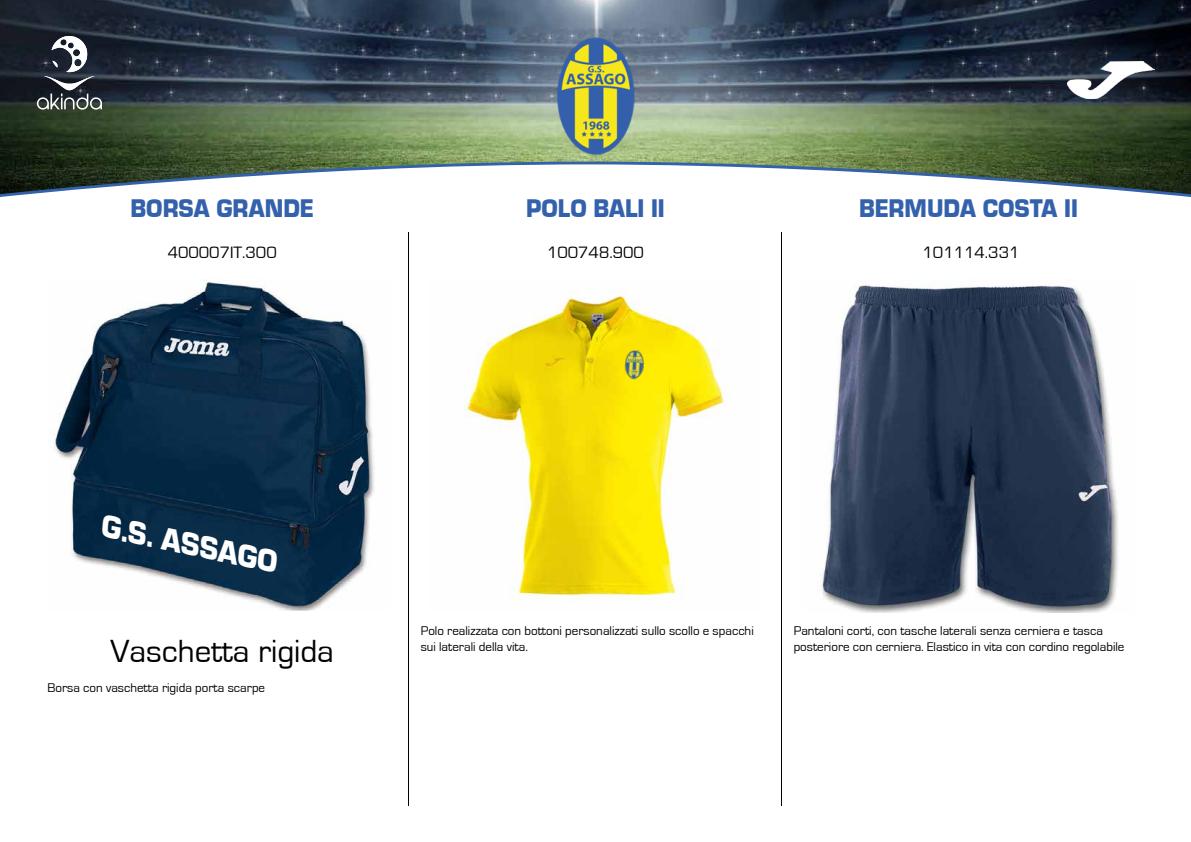
<style>
.page{position:relative;width:1191px;height:842px;background:#fff}
.page>*{position:absolute;margin:0;border:0;box-sizing:border-box;transform-origin:0 0}
.t1{font:33px "Eurostile";color:#000}
.t2{font:33px "Eurostile Black DTC";color:#fff;scale:.91 1}
.t3{font:26.4px "Eurostile Black DTC";color:#3461ab;scale:.91 1}
.t4{font:17px "Eurostile";color:#000}
.t5{font:13px/15.6px "Eurostile";color:#000}
</style>
<div class="page">
<img style="left:0;top:0;width:1191px;height:194px">
<svg style="left:37px;top:36px;width:65px;height:74px"></svg>
<img style="left:1068px;top:62px;width:87px;height:36px">
<hr style="left:408px;top:232px;width:1px;height:574px;background:#000">
<hr style="left:782px;top:232px;width:1px;height:574px;background:#000">
<img style="left:535px;top:36px;width:120px;height:120px">
<img style="left:53px;top:280px;width:321px;height:331px">
<img style="left:464px;top:290px;width:262px;height:311px">
<img style="left:820px;top:285px;width:298px;height:327px">
<img style="left:619px;top:350px;width:31px;height:30px">
<h2 class="t3" style="left:131px;top:194px;width:203px">BORSA GRANDE</h2>
<h2 class="t3" style="left:526px;top:194px;width:154px">POLO BALI II</h2>
<h2 class="t3" style="left:859px;top:194px;width:242px">BERMUDA COSTA II</h2>
<h3 class="t4" style="left:168px;top:243px;width:111px">400007IT.300</h3>
<h3 class="t4" style="left:547px;top:243px;width:98px">100748.900</h3>
<h3 class="t4" style="left:922px;top:243px;width:98px">101114.331</h3>
<h1 class="t2" style="left:107px;top:508px;width:199px;rotate:12deg">G.S. ASSAGO</h1>
<h1 class="t1" style="left:110px;top:634px;width:225px">Vaschetta rigida</h1>
<p class="t5" style="left:47px;top:680px;width:219px">Borsa con vaschetta rigida porta scarpe</p>
<p class="t5" style="left:421px;top:623px;width:334px">Polo realizzata con bottoni personalizzati sullo scollo e spacchi sui laterali della vita.</p>
<p class="t5" style="left:793px;top:623px;width:332px">Pantaloni corti, con tasche laterali senza cerniera e tasca posteriore con cerniera. Elastico in vita con cordino regolabile</p>
</div>
